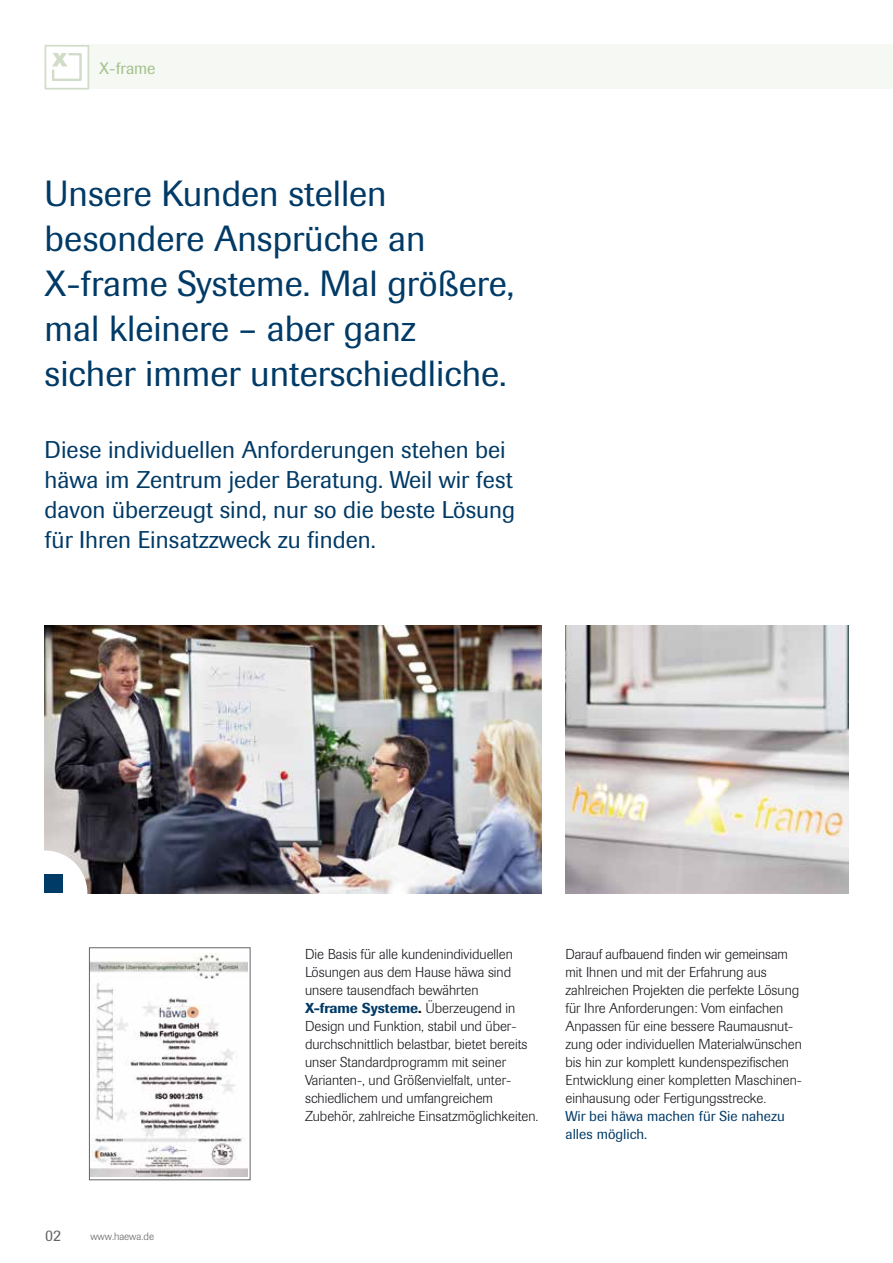
<style>
.page{position:relative;width:893px;height:1263px;background:#fff}
.page>*{position:absolute;margin:0;border:0;box-sizing:border-box;transform-origin:0 0}
.t1{font:36px/45px "Imago";color:#003a66}
.t2{font:24px/30px "Imago";color:#003a66}
.t3{font:16.5px "Imago";color:#a1c189}
.t4{font:15.9px "Imago";color:#646567}
.t5{font:300 14.25px/18px "Imago";color:#1a171c}
.t6{font:14.25px/18px "Imago";color:#003a66}
.t7{font:300 10.5px "Imago";color:#646567}
.s1{font-weight:500;color:#003a66}
.s2{font-weight:500}
</style>
<div class="page">
<div style="left:88px;top:45px;width:805px;height:44px;background:#f6f8f4"></div>
<svg style="left:45px;top:45px;width:44px;height:45px"></svg>
<img style="left:566px;top:625px;width:282px;height:268px">
<img style="left:45px;top:625px;width:497px;height:268px">
<div style="left:2px;top:850px;width:85px;height:85px;background:#fff;border-radius:50%"></div>
<div style="left:45px;top:875px;width:18px;height:18px;background:#003a66"></div>
<img style="left:91px;top:953px;width:156px;height:223px">
<div style="left:89px;top:948px;width:161px;height:232px;border:1px solid #646567"></div>
<p class="t3" style="left:99px;top:59px;width:58px">X-frame</p>
<h1 class="t1" style="left:45px;top:171px;width:471px">Unsere Kunden stellen besondere Ansprüche an<br>X-frame Systeme. Mal größere, mal kleinere – aber ganz sicher immer unterschiedliche.</h1>
<h2 class="t2" style="left:45px;top:435px;width:472px">Diese individuellen Anforderungen stehen bei häwa im Zentrum jeder Beratung. Weil wir fest davon überzeugt sind, nur so die beste Lösung für Ihren Einsatzzweck zu finden.</h2>
<p class="t4" style="left:45px;top:1226px;width:17px">02</p>
<p class="t7" style="left:90px;top:1231px;width:65px">www.haewa.de</p>
<p class="t5" style="left:305px;top:945px;width:235px">Die Basis für alle kundenindividuellen Lösungen aus dem Hause häwa sind unsere tausendfach bewährten<br><span class="s1">X-frame Systeme</span><span class="s2">.</span> Überzeugend in Design und Funktion, stabil und über&shy;durchschnittlich belastbar, bietet bereits unser Standardprogramm mit seiner Varianten-, und Größenvielfalt, unter&shy;schiedlichem und umfangreichem Zubehör, zahlreiche Einsatzmöglichkeiten.</p>
<p class="t5" style="left:566px;top:945px;width:238px">Darauf aufbauend finden wir gemeinsam mit Ihnen und mit der Erfahrung aus zahlreichen Projekten die perfekte Lösung für Ihre Anforderungen: Vom einfachen Anpassen für eine bessere Raumausnut&shy;zung oder individuellen Materialwünschen bis hin zur komplett kundenspezifischen Entwicklung einer kompletten Maschinen&shy;einhausung oder Fertigungsstrecke.</p>
<p class="t6" style="left:566px;top:1107px;width:221px">Wir bei häwa machen für Sie nahezu alles möglich.</p>
</div>
